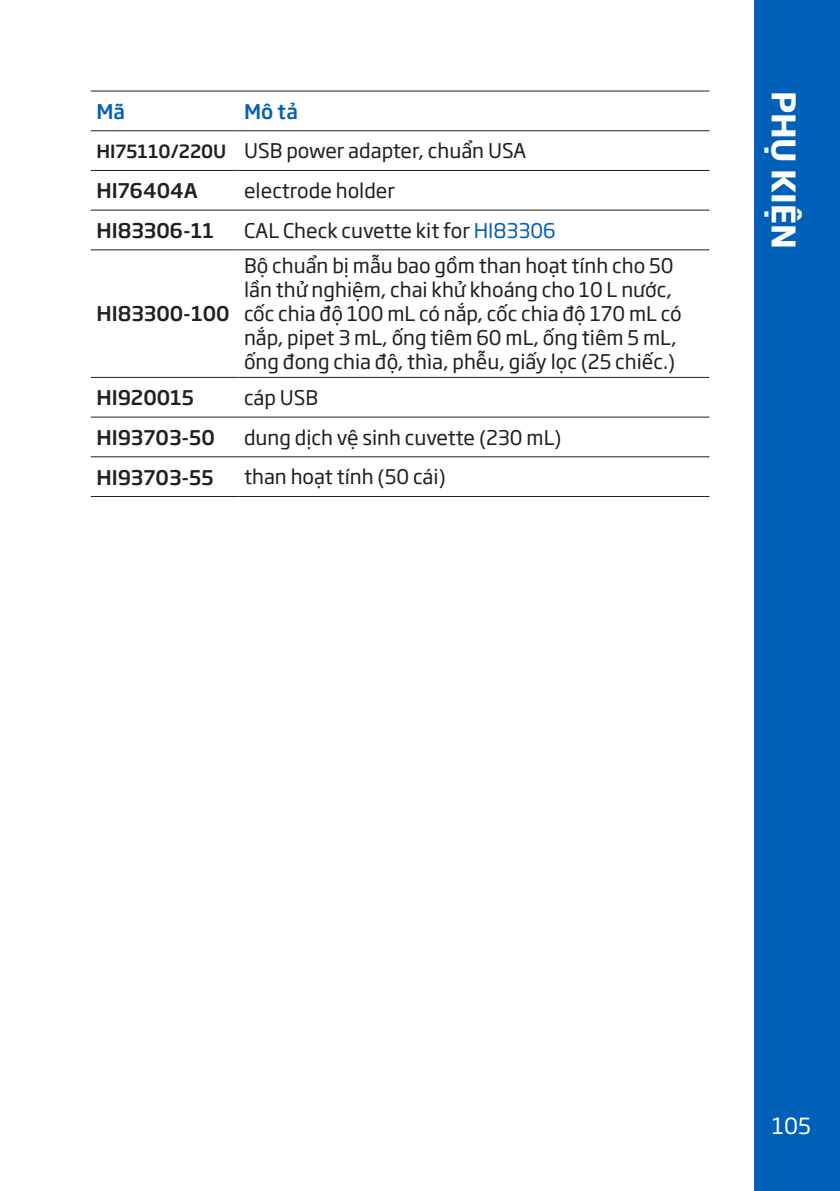
<style>
.page{position:relative;width:840px;height:1191px;background:#fff}
.page>*{position:absolute;margin:0;border:0;box-sizing:border-box;transform-origin:0 0}
.t1{font:700 32px "SVN Soho Gothic";color:#fff}
.t2{font:22px "SVN Soho Gothic";color:#fff}
.table_text_MAN{font:20px/24px "SVN Soho Gothic";color:#231f20}
.table_text_MAN-2{font:500 20px "SVN Soho Gothic";color:#231f20}
.subtitle_level_3_MAN{font:500 20px "SVN Soho Gothic";color:#005fb9}
.table_text_MAN-3{font:500 18px "SVN Soho Gothic";color:#231f20}
.s1{color:#005fb9}
</style>
<div class="page">
<div style="left:754px;top:0;width:85px;height:1191px;background:#005fb9"></div>
<hr style="left:91px;top:170px;width:147px;height:1px;background:#231f20">
<hr style="left:238px;top:170px;width:471px;height:1px;background:#231f20">
<hr style="left:91px;top:210px;width:147px;height:1px;background:#231f20">
<hr style="left:238px;top:210px;width:471px;height:1px;background:#231f20">
<hr style="left:91px;top:249px;width:147px;height:1px;background:#231f20">
<hr style="left:238px;top:249px;width:471px;height:1px;background:#231f20">
<hr style="left:91px;top:377px;width:147px;height:1px;background:#231f20">
<hr style="left:238px;top:377px;width:471px;height:1px;background:#231f20">
<hr style="left:91px;top:417px;width:147px;height:1px;background:#231f20">
<hr style="left:238px;top:417px;width:471px;height:1px;background:#231f20">
<hr style="left:91px;top:456px;width:147px;height:1px;background:#231f20">
<hr style="left:238px;top:456px;width:471px;height:1px;background:#231f20">
<hr style="left:91px;top:496px;width:147px;height:1px;background:#231f20">
<hr style="left:238px;top:496px;width:471px;height:1px;background:#231f20">
<hr style="left:91px;top:91px;width:147px;height:1px;background:#231f20">
<hr style="left:238px;top:91px;width:471px;height:1px;background:#231f20">
<hr style="left:91px;top:130px;width:147px;height:1px;background:#231f20">
<hr style="left:238px;top:130px;width:471px;height:1px;background:#231f20">
<p class="subtitle_level_3_MAN" style="left:96px;top:96px;width:30px">Mã</p>
<p class="subtitle_level_3_MAN" style="left:244px;top:96px;width:55px">Mô tả</p>
<p class="table_text_MAN-3" style="left:96px;top:137px;width:131px">HI75110/220U</p>
<p class="table_text_MAN" style="left:244px;top:138px;width:284px">USB power adapter, chuẩn USA</p>
<p class="table_text_MAN-2" style="left:96px;top:175px;width:103px">HI76404A</p>
<p class="table_text_MAN" style="left:244px;top:178px;width:152px">electrode holder</p>
<p class="table_text_MAN-2" style="left:96px;top:215px;width:119px">HI83306-11</p>
<p class="table_text_MAN" style="left:244px;top:217px;width:313px">CAL Check cuvette kit for <span class="s1">HI83306</span></p>
<p class="table_text_MAN-2" style="left:96px;top:298px;width:135px">HI83300-100</p>
<p class="table_text_MAN" style="left:244px;top:253px;width:439px">Bộ chuẩn bị mẫu bao gồm than hoạt tính cho 50 lần thử nghiệm, chai khử khoáng cho 10 L nước, cốc chia độ 100 mL có nắp, cốc chia độ 170 mL có nắp, pipet 3 mL, ống tiêm 60 mL, ống tiêm 5 mL, ống đong chia độ, thìa, phễu, giấy lọc (25 chiếc.)</p>
<p class="table_text_MAN-2" style="left:96px;top:382px;width:99px">HI920015</p>
<p class="table_text_MAN" style="left:244px;top:384px;width:76px">cáp USB</p>
<p class="table_text_MAN-2" style="left:96px;top:422px;width:120px">HI93703-50</p>
<p class="table_text_MAN" style="left:244px;top:424px;width:319px">dung dịch vệ sinh cuvette (230 mL)</p>
<p class="table_text_MAN-2" style="left:96px;top:461px;width:119px">HI93703-55</p>
<p class="table_text_MAN" style="left:244px;top:464px;width:203px">than hoạt tính (50 cái)</p>
<h1 class="t1" style="left:808px;top:91px;width:159px;rotate:90deg">PHỤ KIỆN</h1>
<p class="t2" style="left:771px;top:1109px;width:41px">105</p>
</div>
